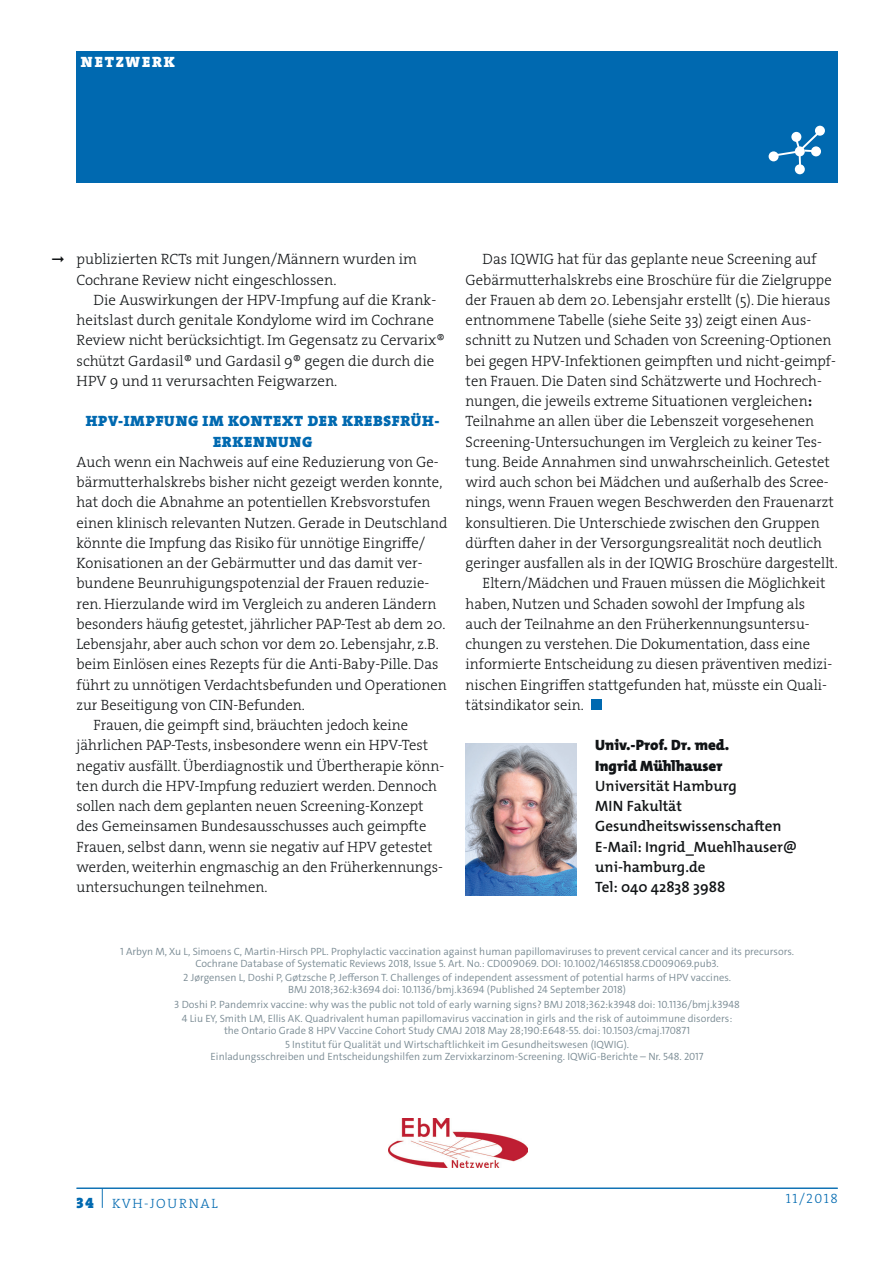
<style>
.page{position:relative;width:893px;height:1263px;background:#fff}
.page>*{position:absolute;margin:0;border:0;box-sizing:border-box;transform-origin:0 0}
.t1{font:15px/20.2px "The Serif HP3 Lig";color:#111416}
.t2{font:600 15px/20.2px "The Mix Os F";color:#111416}
.t3{font:15px/20.2px "The Serif HP9 Blk";letter-spacing:.045em;color:#0069b0}
.t4{font:900 15px/20.2px "The Mix Os F";color:#111416}
.t5{font:15px "The Serif HP9 Blk";letter-spacing:.125em;color:#fff}
.t6{font:13.5px "The Serif HP3 Lig";letter-spacing:.11em;color:#0069b0}
.t7{font:300 10.5px/12px "The Sans C4 s";color:#798a93;text-align:center}
.s1{font-family:"The Serif HP7 Bld"}
.s2{font-family:"The Serif HP9 Blk";font-size:15px}
</style>
<div class="page">
<hr style="left:77px;top:1188px;width:761px;height:1px;background:#0069b0">
<img style="left:466px;top:744px;width:110px;height:151px">
<img style="left:389px;top:1118px;width:138px;height:50px">
<div style="left:591px;top:699px;width:10px;height:11px;background:#0069b0"></div>
<div style="left:77px;top:51px;width:761px;height:132px;background:#0069b0"></div>
<svg style="left:815px;top:126px;width:10px;height:10px"></svg>
<div style="left:795px;top:164px;width:10px;height:10px;background:#fff;border-radius:50%"></div>
<div style="left:769px;top:151px;width:10px;height:10px;background:#fff;border-radius:50%"></div>
<svg style="left:773px;top:129px;width:50px;height:36px"></svg>
<p class="t5" style="left:81px;top:52px;width:95px">NETZWERK</p>
<p class="t1" style="left:77px;top:249px;width:342px">publizierten RCTs mit Jungen/Männern wurden im<br>Cochrane Review nicht eingeschlossen.</p>
<p class="t1" style="left:77px;top:290px;width:370px;text-indent:17px">Die Auswirkungen der HPV-Impfung auf die Krank&shy;heitslast durch genitale Kondylome wird im Cochrane Review nicht berücksichtigt. Im Gegensatz zu Cervarix® schützt Gardasil® und Gardasil 9® gegen die durch die HPV 9 und 11 verursachten Feigwarzen.</p>
<p class="t3" style="left:86px;top:411px;width:12px">HPV</p>
<p class="t3" style="left:213px;top:411px;width:228px;text-indent:-95px">-IMPFUNG IM KONTEXT DER KREBSFRÜH-<br>ERKENNUNG</p>
<p class="t1" style="left:77px;top:452px;width:364px">Auch wenn ein Nachweis auf eine Reduzierung von Ge-</p>
<p class="t1" style="left:77px;top:472px;width:367px">bärmutterhalskrebs bisher nicht gezeigt werden konnte,</p>
<p class="t1" style="left:77px;top:492px;width:355px">hat doch die Abnahme an potentiellen Krebsvorstufen</p>
<p class="t1" style="left:77px;top:512px;width:372px">einen klinisch relevanten Nutzen. Gerade in Deutschland</p>
<p class="t1" style="left:77px;top:533px;width:350px">könnte die Impfung das Risiko für unnötige Eingriffe/</p>
<p class="t1" style="left:77px;top:553px;width:347px">Konisationen an der Gebärmutter und das damit ver-</p>
<p class="t1" style="left:77px;top:573px;width:354px">bundene Beunruhigungspotenzial der Frauen reduzie-</p>
<p class="t1" style="left:77px;top:593px;width:361px">ren. Hierzulande wird im Vergleich zu anderen Ländern</p>
<p class="t1" style="left:77px;top:614px;width:370px">besonders häufig getestet, jährlicher PAP-Test ab dem 20.</p>
<p class="t1" style="left:77px;top:634px;width:364px">Lebensjahr, aber auch schon vor dem 20. Lebensjahr, z.B.</p>
<p class="t1" style="left:77px;top:654px;width:363px">beim Einlösen eines Rezepts für die Anti-Baby-Pille. Das</p>
<p class="t1" style="left:77px;top:674px;width:372px">führt zu unnötigen Verdachtsbefunden und Operationen</p>
<p class="t1" style="left:77px;top:695px;width:230px">zur Beseitigung von CIN-Befunden.</p>
<p class="t1" style="left:94px;top:715px;width:316px">Frauen, die geimpft sind, bräuchten jedoch keine</p>
<p class="t1" style="left:77px;top:735px;width:353px">jährlichen PAP-Tests, insbesondere wenn ein HPV-Test</p>
<p class="t1" style="left:77px;top:755px;width:369px">negativ ausfällt. Überdiagnostik und Übertherapie könn-</p>
<p class="t1" style="left:77px;top:776px;width:362px">ten durch die HPV-Impfung reduziert werden. Dennoch</p>
<p class="t1" style="left:77px;top:796px;width:349px">sollen nach dem geplanten neuen Screening-Konzept</p>
<p class="t1" style="left:77px;top:816px;width:351px">des Gemeinsamen Bundesausschusses auch geimpfte</p>
<p class="t1" style="left:77px;top:836px;width:358px">Frauen, selbst dann, wenn sie negativ auf HPV getestet</p>
<p class="t1" style="left:77px;top:857px;width:368px">werden, weiterhin engmaschig an den Früherkennungs-</p>
<p class="t1" style="left:77px;top:877px;width:193px">untersuchungen teilnehmen.</p>
<p class="t1" style="left:483px;top:249px;width:335px">Das IQWIG hat für das geplante neue Screening auf</p>
<p class="t1" style="left:466px;top:269px;width:368px">Gebärmutterhalskrebs eine Broschüre für die Zielgruppe</p>
<p class="t1" style="left:466px;top:290px;width:366px">der Frauen ab dem 20. Lebensjahr erstellt (5). Die hieraus</p>
<p class="t1" style="left:466px;top:310px;width:347px">entnommene Tabelle (siehe Seite 33) zeigt einen Aus-</p>
<p class="t1" style="left:466px;top:330px;width:367px">schnitt zu Nutzen und Schaden von Screening-Optionen</p>
<p class="t1" style="left:466px;top:350px;width:372px">bei gegen HPV-Infektionen geimpften und nicht-geimpf-</p>
<p class="t1" style="left:466px;top:371px;width:358px">ten Frauen. Die Daten sind Schätzwerte und Hochrech-</p>
<p class="t1" style="left:466px;top:391px;width:348px">nungen, die jeweils extreme Situationen vergleichen<span class="s1">:</span></p>
<p class="t1" style="left:466px;top:411px;width:350px">Teilnahme an allen über die Lebenszeit vorgesehenen</p>
<p class="t1" style="left:466px;top:431px;width:358px">Screening-Untersuchungen im Vergleich zu keiner Tes-</p>
<p class="t1" style="left:466px;top:452px;width:366px">tung. Beide Annahmen sind unwahrscheinlich. Getestet</p>
<p class="t1" style="left:466px;top:472px;width:365px">wird auch schon bei Mädchen und außerhalb des Scree-</p>
<p class="t1" style="left:466px;top:492px;width:370px">nings, wenn Frauen wegen Beschwerden den Frauenarzt</p>
<p class="t1" style="left:466px;top:512px;width:356px">konsultieren. Die Unterschiede zwischen den Gruppen</p>
<p class="t1" style="left:466px;top:533px;width:358px">dürften daher in der Versorgungsrealität noch deutlich</p>
<p class="t1" style="left:466px;top:553px;width:374px">geringer ausfallen als in der IQWIG Broschüre dargestellt.</p>
<p class="t1" style="left:483px;top:573px;width:344px">Eltern/Mädchen und Frauen müssen die Möglichkeit</p>
<p class="t1" style="left:466px;top:593px;width:341px">haben, Nutzen und Schaden sowohl der Impfung als</p>
<p class="t1" style="left:466px;top:614px;width:346px">auch der Teilnahme an den Früherkennungsuntersu-</p>
<p class="t1" style="left:466px;top:634px;width:346px">chungen zu verstehen. Die Dokumentation, dass eine</p>
<p class="t1" style="left:466px;top:654px;width:368px">informierte Entscheidung zu diesen präventiven medizi-</p>
<p class="t1" style="left:466px;top:674px;width:363px">nischen Eingriffen stattgefunden hat, müsste ein Quali-</p>
<p class="t1" style="left:466px;top:695px;width:120px">tätsindikator sein.</p>
<p class="t4" style="left:595px;top:735px;width:136px">Univ.-Prof. Dr. med.<br>Ingrid Mühlhauser</p>
<p class="t2" style="left:595px;top:776px;width:204px">Universität Hamburg<br>MIN Fakultät<br>Gesundheitswissenschaften<br>E-Mail: Ingrid_Muehlhauser@ uni-hamburg.de<br>Tel: 040 42838 3988</p>
<p class="t7" style="left:120px;top:946px;width:675px">1 Arbyn M, Xu L, Simoens C, Martin-Hirsch PPL. Prophylactic vaccination against human papillomaviruses to prevent cervical cancer and its precursors.<br>Cochrane Database of Systematic Reviews 2018, Issue 5. Art. No.: CD009069. DOI: 10.1002/14651858.CD009069.pub3.</p>
<p class="t7" style="left:183px;top:972px;width:549px">2 Jørgensen L, Doshi P, Gøtzsche P, Jefferson T. Challenges of independent assessment of potential harms of HPV vaccines.<br>BMJ 2018;362:k3694 doi: 10.1136/bmj.k3694 (Published 24 September 2018)</p>
<p class="t7" style="left:174px;top:997px;width:567px;line-height:14.1px">3 Doshi P. Pandemrix vaccine: why was the public not told of early warning signs? BMJ 2018;362:k3948 doi: 10.1136/bmj.k3948<br>4 Liu EY, Smith LM, Ellis AK. Quadrivalent human papillomavirus vaccination in girls and the risk of autoimmune disorders:</p>
<p class="t7" style="left:224px;top:1023px;width:468px;line-height:14.1px">the Ontario Grade 8 HPV Vaccine Cohort Study CMAJ 2018 May 28;190:E648-55. doi: 10.1503/cmaj.170871<br>5 Institut für Qualität und Wirtschaftlichkeit im Gesundheitswesen (IQWIG).</p>
<p class="t7" style="left:211px;top:1050px;width:495px">Einladungsschreiben und Entscheidungshilfen zum Zervixkarzinom-Screening. IQWiG-Berichte – Nr. 548. 2017</p>
<p class="t6" style="left:77px;top:1194px;width:143px"><span class="s2">34</span> <sup>|</sup> KVH-JournaL</p>
<p class="t6" style="left:786px;top:1190px;width:53px">11/2018</p>
</div>
